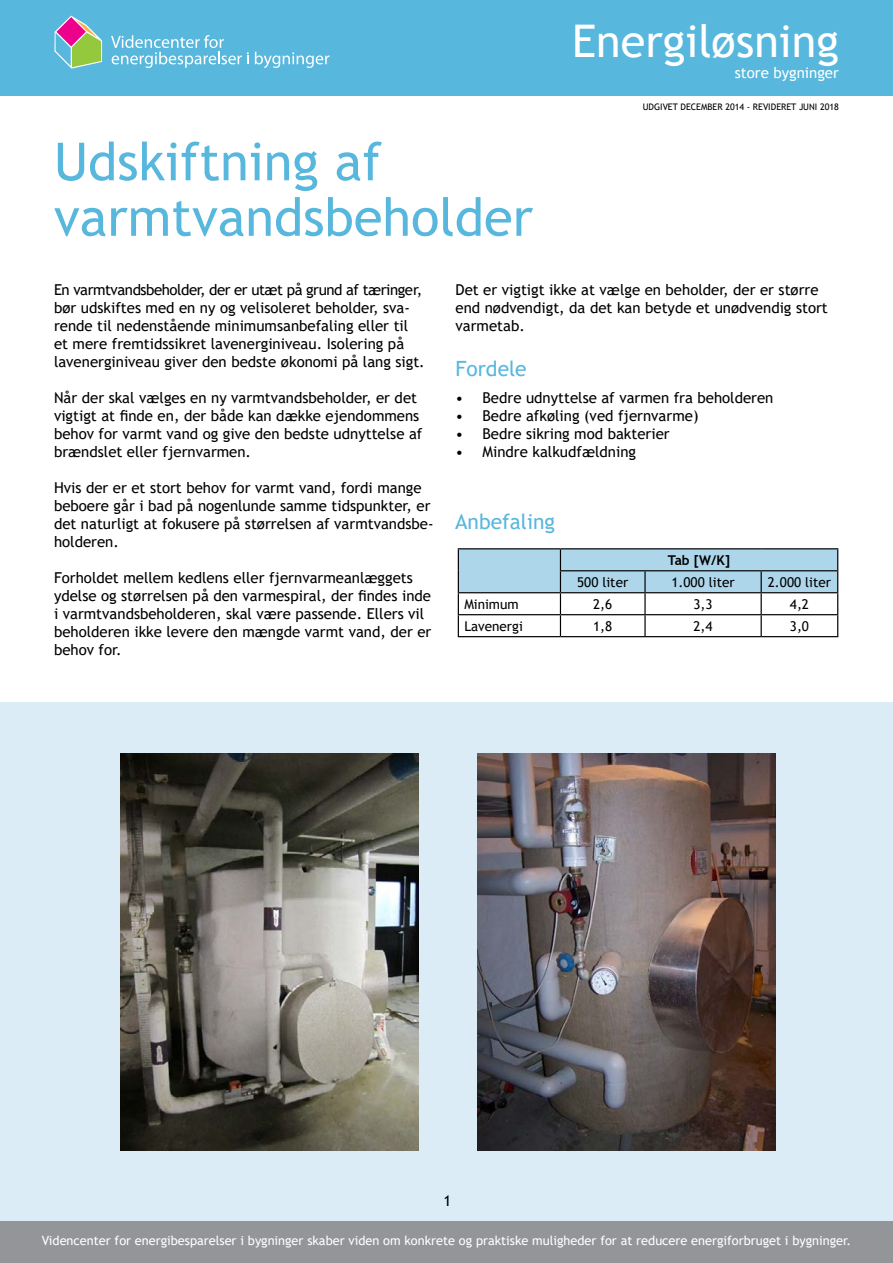
<style>
.page{position:relative;width:893px;height:1263px;background:#fff}
.page>*{position:absolute;margin:0;border:0;box-sizing:border-box;transform-origin:0 0}
.t1{font:52.5px/55.5px "Trebuchet MS";color:#58b7dd}
.t2{font:45px "Trebuchet MS";color:#fff}
.t3{font:21px "Trebuchet MS";color:#58b7dd}
.t4{font:15px/18px "Trebuchet MS";color:#000}
.t5{font:15px "Trebuchet MS";color:#fff}
.t6{font:13.5px "Trebuchet MS";color:#000}
.t7{font:700 13.5px "Trebuchet MS";color:#000}
.t8{font:12.75px "Trebuchet MS";color:#fff}
.t9{font:9px "Trebuchet MS";color:#000}
</style>
<div class="page">
<div style="left:0;top:1221px;width:893px;height:42px;background:#939598"></div>
<div style="left:0;top:702px;width:893px;height:519px;background:#dcecf6"></div>
<hr style="left:458px;top:548px;width:102px;height:1px;background:#000">
<hr style="left:560px;top:548px;width:85px;height:1px;background:#000">
<hr style="left:645px;top:548px;width:116px;height:1px;background:#000">
<hr style="left:761px;top:548px;width:77px;height:1px;background:#000">
<svg style="left:458px;top:549px;width:380px;height:87px"></svg>
<hr style="left:458px;top:636px;width:102px;height:1px;background:#000">
<hr style="left:560px;top:636px;width:85px;height:1px;background:#000">
<hr style="left:645px;top:636px;width:116px;height:1px;background:#000">
<hr style="left:761px;top:636px;width:77px;height:1px;background:#000">
<div style="left:0;top:0;width:893px;height:95px;background:#58b7dd"></div>
<svg style="left:255px;top:52px;width:74px;height:16px"></svg>
<svg style="left:111px;top:35px;width:138px;height:33px"></svg>
<svg style="left:54px;top:16px;width:48px;height:53px"></svg>
<img style="left:120px;top:753px;width:298px;height:397px">
<img style="left:478px;top:753px;width:297px;height:397px">
<h2 class="t2" style="left:572px;top:13px;width:268px">Energiløsning</h2>
<p class="t5" style="left:735px;top:63px;width:106px">store bygninger</p>
<h1 class="t1" style="left:54px;top:134px;width:481px">Udskiftning af varmtvandsbeholder</h1>
<p class="t9" style="left:643px;top:101px;width:198px">UDGIVET DECEMBER 2014 - REVIDERET JUNI 2018</p>
<p class="t4" style="left:54px;top:281px;width:372px">En varmtvandsbeholder, der er utæt på grund af tæringer, bør udskiftes med en ny og velisoleret beholder, sva&shy;rende til nedenstående minimumsanbefaling eller til et mere fremtidssikret lavenerginiveau. Isolering på lavenerginiveau giver den bedste økonomi på lang sigt.</p>
<p class="t4" style="left:54px;top:389px;width:370px">Når der skal vælges en ny varmtvandsbeholder, er det vigtigt at finde en, der både kan dække ejendommens behov for varmt vand og give den bedste udnyttelse af brændslet eller fjernvarmen.</p>
<p class="t4" style="left:54px;top:479px;width:381px">Hvis der er et stort behov for varmt vand, fordi mange beboere går i bad på nogenlunde samme tidspunkter, er det naturligt at fokusere på størrelsen af varmtvandsbe&shy;holderen.</p>
<p class="t4" style="left:54px;top:569px;width:379px">Forholdet mellem kedlens eller fjernvarmeanlæggets ydelse og størrelsen på den varmespiral, der findes inde i varmtvandsbeholderen, skal være passende. Ellers vil beholderen ikke levere den mængde varmt vand, der er behov for.</p>
<p class="t4" style="left:455px;top:281px;width:374px">Det er vigtigt ikke at vælge en beholder, der er større end nødvendigt, da det kan betyde et unødvendig stort varmetab.</p>
<h3 class="t3" style="left:455px;top:356px;width:73px">Fordele</h3>
<p class="t4" style="left:455px;top:388px;width:319px">• Bedre udnyttelse af varmen fra beholderen</p>
<p class="t4" style="left:455px;top:406px;width:244px">• Bedre afkøling (ved fjernvarme)</p>
<p class="t4" style="left:455px;top:424px;width:216px">• Bedre sikring mod bakterier</p>
<p class="t4" style="left:455px;top:442px;width:182px">• Mindre kalkudfældning</p>
<h3 class="t3" style="left:455px;top:508px;width:101px">Anbefaling</h3>
<p class="t7" style="left:668px;top:551px;width:64px">Tab [W/K]</p>
<p class="t6" style="left:577px;top:573px;width:53px">500 liter</p>
<p class="t6" style="left:671px;top:573px;width:65px">1.000 liter</p>
<p class="t6" style="left:768px;top:573px;width:65px">2.000 liter</p>
<p class="t6" style="left:464px;top:595px;width:56px">Minimum</p>
<p class="t6" style="left:593px;top:595px;width:21px">2,6</p>
<p class="t6" style="left:694px;top:595px;width:21px">3,3</p>
<p class="t6" style="left:790px;top:595px;width:21px">4,2</p>
<p class="t6" style="left:464px;top:617px;width:60px">Lavenergi</p>
<p class="t6" style="left:593px;top:617px;width:21px">1,8</p>
<p class="t6" style="left:694px;top:617px;width:21px">2,4</p>
<p class="t6" style="left:790px;top:617px;width:21px">3,0</p>
<p class="t4" style="left:443px;top:1192px;width:9px">1</p>
<p class="t8" style="left:42px;top:1232px;width:811px">Videncenter for energibesparelser i bygninger skaber viden om konkrete og praktiske muligheder for at reducere energiforbruget i bygninger.</p>
</div>
